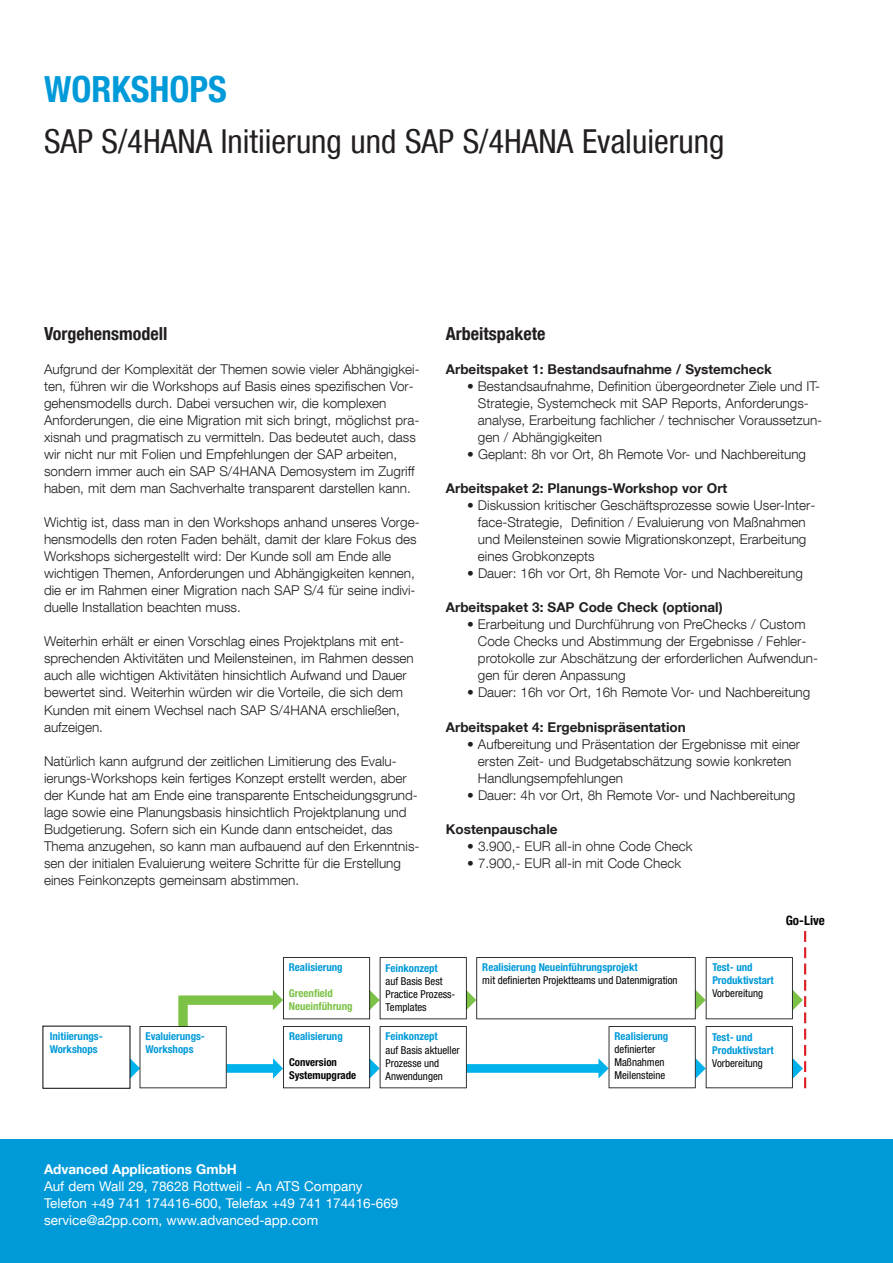
<style>
.page{position:relative;width:893px;height:1263px;background:#fff}
.page>*{position:absolute;margin:0;border:0;box-sizing:border-box;transform-origin:0 0}
.t1{font:700 condensed 36px "Helvetica Neue LT Com";color:#009ad9}
.t2{font:condensed 33px "Helvetica Neue LT Com";color:#231f20}
.t3{font:700 condensed 18px "Helvetica Neue LT Com";color:#231f20}
.t4{font:300 13.5px/17px "Helvetica Neue LT Com";color:#231f20}
.t5{font:700 13.5px "Helvetica Neue LT Com";color:#231f20}
.t6{font:13.5px/17px "Helvetica Neue LT Com";color:#fff}
.t7{font:700 13.5px "Helvetica Neue LT Com";color:#fff}
.t8{font:700 condensed 13.05px "Helvetica Neue LT Com";color:#040503}
.t9{font:700 condensed 10.8px/13px "Helvetica Neue LT Com";color:#009ad9}
.t10{font:condensed 10.8px/13px "Helvetica Neue LT Com";color:#040503}
.t11{font:700 condensed 10.8px/13px "Helvetica Neue LT Com";color:#7cc246}
.t12{font:700 condensed 10.8px/13px "Helvetica Neue LT Com";color:#040503}
</style>
<div class="page">
<div style="left:0;top:1140px;width:893px;height:123px;background:#009ad9"></div>
<div style="left:43px;top:1026px;width:87px;height:63px;border:1px solid #040503"></div>
<svg style="left:130px;top:931px;width:676px;height:157px"></svg>
<h1 class="t1" style="left:44px;top:76px;width:184px">WORKSHOPS</h1>
<h2 class="t2" style="left:44px;top:130px;width:682px">SAP S/4HANA Initiierung und SAP S/4HANA Evaluierung</h2>
<h3 class="t3" style="left:44px;top:327px;width:125px">Vorgehensmodell</h3>
<p class="t4" style="left:44px;top:363px;width:377px">Aufgrund der Komplexität der Themen sowie vieler Abhängigkei&shy;ten, führen wir die Workshops auf Basis eines spezifischen Vor&shy;gehensmodells durch. Dabei versuchen wir, die komplexen Anforderungen, die eine Migration mit sich bringt, möglichst pra&shy;xisnah und pragmatisch zu vermitteln. Das bedeutet auch, dass wir nicht nur mit Folien und Empfehlungen der SAP arbeiten, sondern immer auch ein SAP S/4HANA Demosystem im Zugriff haben, mit dem man Sachverhalte transparent darstellen kann.</p>
<p class="t4" style="left:44px;top:516px;width:377px">Wichtig ist, dass man in den Workshops anhand unseres Vorge&shy;hensmodells den roten Faden behält, damit der klare Fokus des Workshops sichergestellt wird: Der Kunde soll am Ende alle wichtigen Themen, Anforderungen und Abhängigkeiten kennen, die er im Rahmen einer Migration nach SAP S/4 für seine indivi&shy;duelle Installation beachten muss.</p>
<p class="t4" style="left:44px;top:635px;width:371px">Weiterhin erhält er einen Vorschlag eines Projektplans mit ent&shy;sprechenden Aktivitäten und Meilensteinen, im Rahmen dessen auch alle wichtigen Aktivitäten hinsichtlich Aufwand und Dauer bewertet sind. Weiterhin würden wir die Vorteile, die sich dem Kunden mit einem Wechsel nach SAP S/4HANA erschließen, aufzeigen.</p>
<p class="t4" style="left:44px;top:754px;width:377px">Natürlich kann aufgrund der zeitlichen Limitierung des Evalu&shy;ierungs-Workshops kein fertiges Konzept erstellt werden, aber der Kunde hat am Ende eine transparente Entscheidungsgrund&shy;lage sowie eine Planungsbasis hinsichtlich Projektplanung und Budgetierung. Sofern sich ein Kunde dann entscheidet, das Thema anzugehen, so kann man aufbauend auf den Erkenntnis&shy;sen der initialen Evaluierung weitere Schritte für die Erstellung eines Feinkonzepts gemeinsam abstimmen.</p>
<h3 class="t3" style="left:446px;top:327px;width:101px">Arbeitspakete</h3>
<p class="t5" style="left:446px;top:365px;width:328px">Arbeitspaket 1: Bestandsaufnahme / Systemcheck</p>
<p class="t4" style="left:478px;top:380px;width:346px;text-indent:-11px">• Bestandsaufnahme, Definition übergeordneter Ziele und IT-Strategie, Systemcheck mit SAP Reports, Anforderungs&shy;analyse, Erarbeitung fachlicher / technischer Voraussetzun&shy;gen / Abhängigkeiten</p>
<p class="t4" style="left:467px;top:448px;width:340px">• Geplant: 8h vor Ort, 8h Remote Vor- und Nachbereitung</p>
<p class="t5" style="left:446px;top:484px;width:283px">Arbeitspaket 2: Planungs-Workshop vor Ort</p>
<p class="t4" style="left:478px;top:499px;width:339px;text-indent:-11px">• Diskussion kritischer Geschäftsprozesse sowie User-Inter&shy;face-Strategie, Definition / Evaluierung von Maßnahmen und Meilensteinen sowie Migrationskonzept, Erarbeitung eines Grobkonzepts</p>
<p class="t4" style="left:467px;top:567px;width:337px">• Dauer: 16h vor Ort, 8h Remote Vor- und Nachbereitung</p>
<p class="t5" style="left:446px;top:603px;width:278px">Arbeitspaket 3: SAP Code Check (optional)</p>
<p class="t4" style="left:478px;top:618px;width:342px;text-indent:-11px">• Erarbeitung und Durchführung von PreChecks / Custom Code Checks und Abstimmung der Ergebnisse / Fehler&shy;protokolle zur Abschätzung der erforderlichen Aufwendun&shy;gen für deren Anpassung</p>
<p class="t4" style="left:467px;top:686px;width:345px">• Dauer: 16h vor Ort, 16h Remote Vor- und Nachbereitung</p>
<p class="t5" style="left:446px;top:722px;width:241px">Arbeitspaket 4: Ergebnispräsentation</p>
<p class="t4" style="left:478px;top:737px;width:324px;text-indent:-11px">• Aufbereitung und Präsentation der Ergebnisse mit einer ersten Zeit- und Budgetabschätzung sowie konkreten<br>Handlungsempfehlungen</p>
<p class="t4" style="left:467px;top:788px;width:330px">• Dauer: 4h vor Ort, 8h Remote Vor- und Nachbereitung</p>
<p class="t5" style="left:446px;top:824px;width:113px">Kostenpauschale</p>
<p class="t4" style="left:467px;top:839px;width:227px">• 3.900,- EUR all-in ohne Code Check</p>
<p class="t4" style="left:467px;top:856px;width:215px">• 7.900,- EUR all-in mit Code Check</p>
<p class="t8" style="left:786px;top:913px;width:41px">Go-Live</p>
<p class="t9" style="left:50px;top:1030px;width:54px">Initiierungs-<br>Workshops</p>
<p class="t9" style="left:146px;top:1030px;width:61px">Evaluierungs-<br>Workshops</p>
<p class="t9" style="left:289px;top:961px;width:55px">Realisierung</p>
<p class="t11" style="left:289px;top:987px;width:65px">Greenfield<br>Neueinführung</p>
<p class="t9" style="left:289px;top:1030px;width:55px">Realisierung</p>
<p class="t12" style="left:289px;top:1056px;width:69px">Conversion<br>Systemupgrade</p>
<p class="t9" style="left:386px;top:961px;width:54px">Feinkonzept</p>
<p class="t10" style="left:386px;top:974px;width:71px">auf Basis Best<br>Practice Prozess-<br>Templates</p>
<p class="t9" style="left:386px;top:1030px;width:54px">Feinkonzept</p>
<p class="t10" style="left:386px;top:1043px;width:76px">auf Basis aktueller<br>Prozesse und<br>Anwendungen</p>
<p class="t9" style="left:482px;top:961px;width:157px">Realisierung Neueinführungsprojekt</p>
<p class="t10" style="left:482px;top:974px;width:197px">mit definierten Projektteams und Datenmigration</p>
<p class="t9" style="left:614px;top:1030px;width:55px">Realisierung</p>
<p class="t10" style="left:614px;top:1043px;width:52px">definierter<br>Maßnahmen<br>Meilensteine</p>
<p class="t7" style="left:44px;top:1164px;width:194px">Advanced Applications GmbH</p>
<p class="t6" style="left:44px;top:1179px;width:356px">Auf dem Wall 29, 78628 Rottweil - An ATS Company<br>Telefon +49 741 174416-600, Telefax +49 741 174416-669 service@a2pp.com, www.advanced-app.com</p>
<p class="t9" style="left:712px;top:961px;width:63px">Test- und<br>Produktivstart</p>
<p class="t10" style="left:712px;top:987px;width:52px">Vorbereitung</p>
<p class="t9" style="left:712px;top:1030px;width:63px">Test- und<br>Produktivstart</p>
<p class="t10" style="left:712px;top:1056px;width:52px">Vorbereitung</p>
</div>
